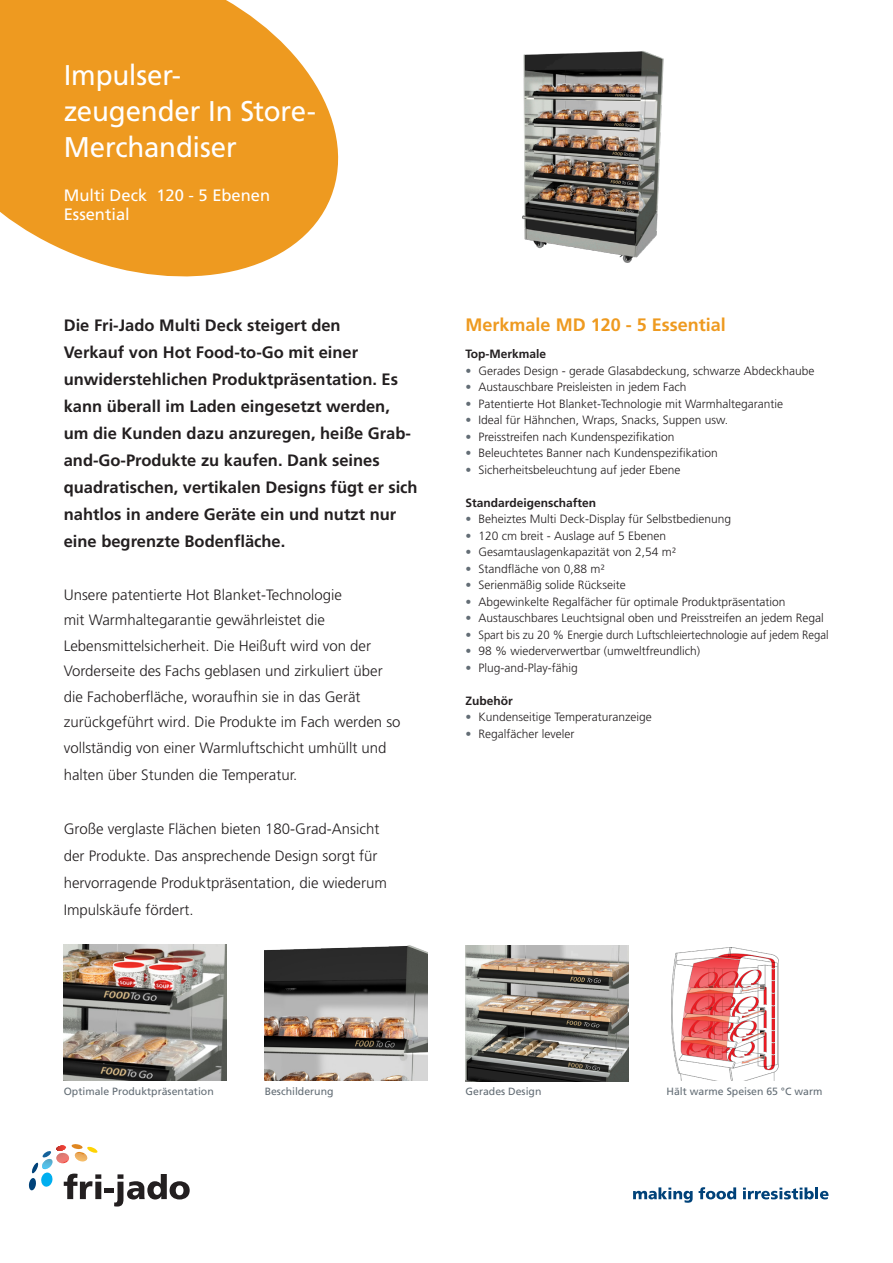
<style>
.page{position:relative;width:893px;height:1263px;background:#fff}
.page>*{position:absolute;margin:0;border:0;box-sizing:border-box;transform-origin:0 0}
.Kop_1_Wit{font:28.5px/36px "Frutiger LT Std";letter-spacing:-.005em;color:#fff}
.Kop_3_Oranje{font:700 18px "Frutiger LT Std";color:#ee9a20}
.Intro_zwart{font:700 16.5px/27px "Frutiger LT Std";color:#231f20}
.Kop_2_Wit{font:16.5px "Frutiger LT Std";color:#fff}
.Bodytekst_zwart{font:300 15px/25.5px "Frutiger LT Std";color:#231f20}
.t1{font:300 12px "Frutiger LT Std";color:#231f20}
.t2{font:300 12px "Frutiger LT Std";color:#231f20;scale:.94 1}
.Kop_4_Zwart{font:700 12px "Frutiger LT Std";color:#231f20}
.Bijschrift_grijs{font:10.5px "Frutiger LT Std";color:#636d75}
.s1{color:#636d75}
</style>
<div class="page">
<svg style="left:0;top:0;width:338px;height:276px;background:#f0a73e"></svg>
<svg style="left:29px;top:1144px;width:161px;height:62px"></svg>
<img style="left:522px;top:51px;width:142px;height:212px">
<svg style="left:633px;top:1187px;width:60px;height:16px"></svg>
<svg style="left:699px;top:1187px;width:37px;height:12px"></svg>
<svg style="left:743px;top:1187px;width:85px;height:12px"></svg>
<img style="left:64px;top:944px;width:162px;height:136px">
<img style="left:265px;top:945px;width:162px;height:135px">
<img style="left:672px;top:947px;width:107px;height:133px">
<img style="left:466px;top:945px;width:162px;height:136px">
<p class="Kop_1_Wit" style="left:64px;top:58px;width:254px">Impulser&shy;zeugender In Store-<br>Merchandiser</p>
<p class="Kop_2_Wit" style="left:64px;top:185px;width:208px">Multi Deck 120 - 5 Ebenen</p>
<p class="Kop_2_Wit" style="left:64px;top:205px;width:68px">Essential</p>
<p class="Intro_zwart" style="left:64px;top:312px;width:278px">Die Fri-Jado Multi Deck steigert den</p>
<p class="Kop_3_Oranje" style="left:466px;top:314px;width:262px">Merkmale MD 120 - 5 Essential</p>
<p class="Intro_zwart" style="left:64px;top:339px;width:355px">Verkauf von Hot Food-to-Go mit einer unwiderstehlichen Produktpräsentation. Es kann überall im Laden eingesetzt werden, um die Kunden dazu anzuregen, heiße Grab&shy;and-Go-Produkte zu kaufen. Dank seines quadratischen, vertikalen Designs fügt er sich nahtlos in andere Geräte ein und nutzt nur eine begrenzte Bodenfläche.</p>
<p class="Bodytekst_zwart" style="left:64px;top:582px;width:338px">Unsere patentierte Hot Blanket-Technologie<br>mit Warmhaltegarantie gewährleistet die Lebensmittelsicherheit. Die Heißuft wird von der Vorderseite des Fachs geblasen und zirkuliert über die Fachoberfläche, woraufhin sie in das Gerät zurückgeführt wird. Die Produkte im Fach werden so vollständig von einer Warmluftschicht umhüllt und</p>
<p class="Bodytekst_zwart" style="left:64px;top:762px;width:235px">halten über Stunden die Temperatur.</p>
<p class="Bodytekst_zwart" style="left:64px;top:815px;width:325px;line-height:27px">Große verglaste Flächen bieten 180-Grad-Ansicht der Produkte. Das ansprechende Design sorgt für hervorragende Produktpräsentation, die wiederum Impulskäufe fördert.</p>
<p class="Kop_4_Zwart" style="left:466px;top:347px;width:82px">Top-Merkmale</p>
<p class="t1" style="left:466px;top:364px;width:350px"><span class="s1">•</span> Gerades Design - gerade Glasabdeckung, schwarze Abdeckhaube</p>
<p class="t1" style="left:466px;top:380px;width:223px"><span class="s1">•</span> Austauschbare Preisleisten in jedem Fach</p>
<p class="t1" style="left:466px;top:397px;width:319px"><span class="s1">•</span> Patentierte Hot Blanket-Technologie mit Warmhaltegarantie</p>
<p class="t1" style="left:466px;top:413px;width:264px"><span class="s1">•</span> Ideal für Hähnchen, Wraps, Snacks, Suppen usw.</p>
<p class="t1" style="left:466px;top:430px;width:211px"><span class="s1">•</span> Preisstreifen nach Kundenspezifikation</p>
<p class="t1" style="left:466px;top:446px;width:254px"><span class="s1">•</span> Beleuchtetes Banner nach Kundenspezifikation</p>
<p class="t1" style="left:466px;top:463px;width:216px"><span class="s1">•</span> Sicherheitsbeleuchtung auf jeder Ebene</p>
<p class="Kop_4_Zwart" style="left:466px;top:495px;width:132px">Standardeigenschaften</p>
<p class="t1" style="left:466px;top:512px;width:267px"><span class="s1">•</span> Beheiztes Multi Deck-Display für Selbstbedienung</p>
<p class="t1" style="left:466px;top:529px;width:202px"><span class="s1">•</span> 120 cm breit - Auslage auf 5 Ebenen</p>
<p class="t1" style="left:466px;top:545px;width:212px"><span class="s1">•</span> Gesamtauslagenkapazität von 2,54 m²</p>
<p class="t1" style="left:466px;top:562px;width:141px"><span class="s1">•</span> Standfläche von 0,88 m²</p>
<p class="t1" style="left:466px;top:578px;width:162px"><span class="s1">•</span> Serienmäßig solide Rückseite</p>
<p class="t1" style="left:466px;top:595px;width:321px"><span class="s1">•</span> Abgewinkelte Regalfächer für optimale Produktpräsentation</p>
<p class="t1" style="left:466px;top:611px;width:360px"><span class="s1">•</span> Austauschbares Leuchtsignal oben und Preisstreifen an jedem Regal</p>
<p class="t2" style="left:466px;top:628px;width:388px"><span class="s1">•</span> Spart bis zu 20 % Energie durch Luftschleiertechnologie auf jedem Regal</p>
<p class="t1" style="left:466px;top:644px;width:236px"><span class="s1">•</span> 98 % wiederverwertbar (umweltfreundlich)</p>
<p class="t1" style="left:466px;top:661px;width:114px"><span class="s1">•</span> Plug-and-Play-fähig</p>
<p class="Kop_4_Zwart" style="left:466px;top:693px;width:49px">Zubehör</p>
<p class="t1" style="left:466px;top:710px;width:188px"><span class="s1">•</span> Kundenseitige Temperaturanzeige</p>
<p class="t1" style="left:466px;top:727px;width:110px"><span class="s1">•</span> Regalfächer leveler</p>
<p class="Bijschrift_grijs" style="left:64px;top:1085px;width:151px">Optimale Produktpräsentation</p>
<p class="Bijschrift_grijs" style="left:265px;top:1085px;width:70px">Beschilderung</p>
<p class="Bijschrift_grijs" style="left:666px;top:1085px;width:157px">Hält warme Speisen 65 °C warm</p>
<p class="Bijschrift_grijs" style="left:466px;top:1085px;width:77px">Gerades Design</p>
</div>
